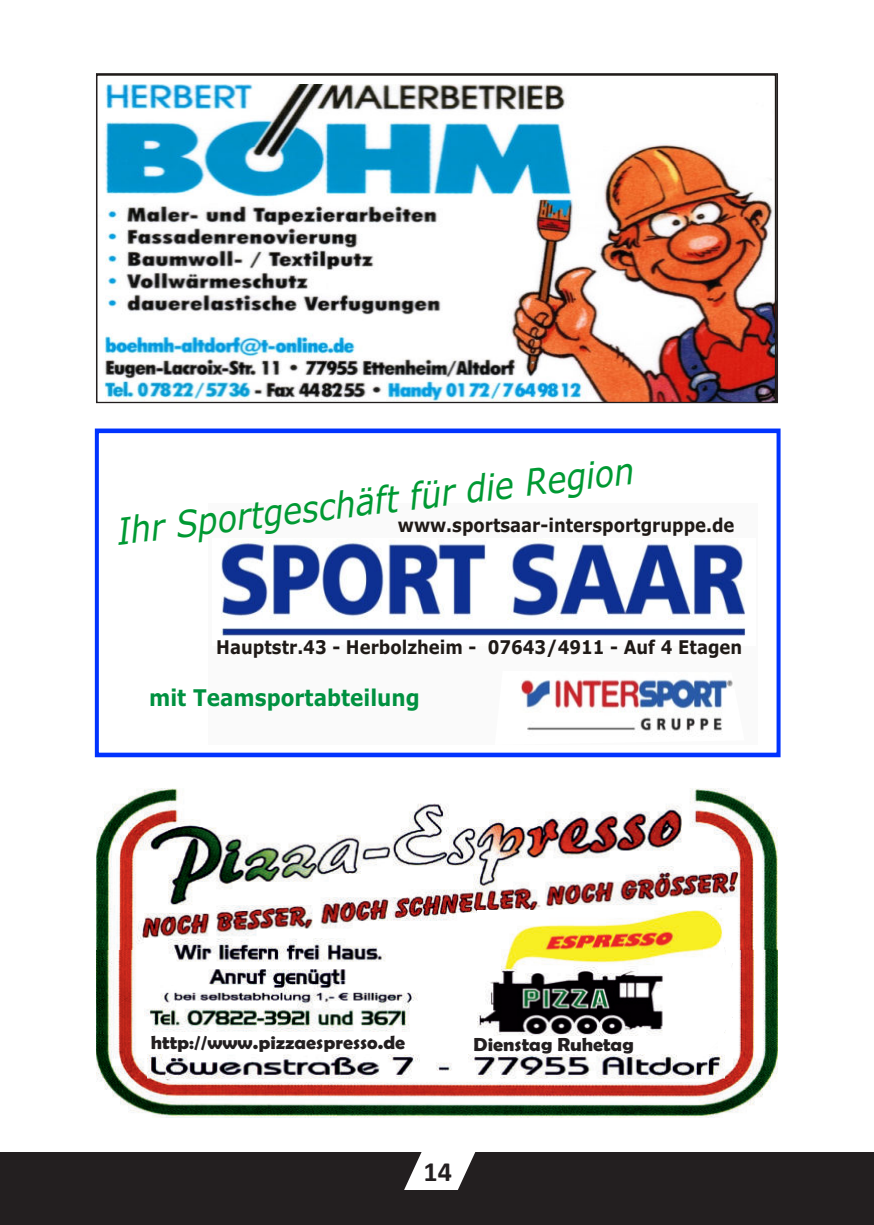
<style>
.page{position:relative;width:874px;height:1225px;background:#fff}
.page>*{position:absolute;margin:0;border:0;box-sizing:border-box;transform-origin:0 0}
.t1{font:italic 36.8px "Verdana";color:#093;scale:.87 1}
.t2{font:700 28px "Calibri";color:#231f20}
.t3{font:700 23px "Verdana";color:#009140;scale:.87 1}
.t4{font:700 19px "Berlin Sans FB Demi";color:#231f20;scale:1.05 1}
.t5{font:700 18.8px "Verdana";color:#1f1a17;scale:.87 1}
</style>
<div class="page">
<div style="left:0;top:1152px;width:873px;height:73px;background:#231f20"></div>
<svg style="left:404px;top:1117px;width:72px;height:73px"></svg>
<img style="left:103px;top:85px;width:670px;height:315px">
<div style="left:95px;top:429px;width:685px;height:328px;border:4px solid #03f"></div>
<div style="left:208px;top:503px;width:549px;height:241px;background:#fafafa"></div>
<img style="left:221px;top:543px;width:524px;height:93px">
<img style="left:521px;top:679px;width:212px;height:52px">
<img style="left:97px;top:949px;width:679px;height:168px">
<img style="left:96px;top:788px;width:681px;height:161px">
<img style="left:563px;top:916px;width:168px;height:152px">
<img style="left:144px;top:938px;width:274px;height:93px">
<div style="left:563px;top:912px;width:172px;height:160px;background:#fff;border-radius:50%"></div>
<img style="left:147px;top:1055px;width:576px;height:23px">
<img style="left:477px;top:910px;width:246px;height:125px">
<h1 class="t1" style="left:115px;top:517px;width:599px;rotate:-7deg">Ihr Sportge h ft für d e R i n</h1>
<p class="t5" style="left:397px;top:518px;width:388px">www.sportsaar-intersportgruppe.de</p>
<p class="t5" style="left:216px;top:639px;width:605px">Hauptstr.43 - Herbolzheim - 07643/4911 - Auf 4 Etagen</p>
<p class="t3" style="left:149px;top:688px;width:312px">mit Teamsportabteilung</p>
<p class="t4" style="left:151px;top:1031px;width:244px">http://www.pizzaespresso.de</p>
<p class="t4" style="left:473px;top:1033px;width:154px">Dienstag Ruhetag</p>
<h2 class="t2" style="left:423px;top:1158px;width:30px">14</h2>
</div>
